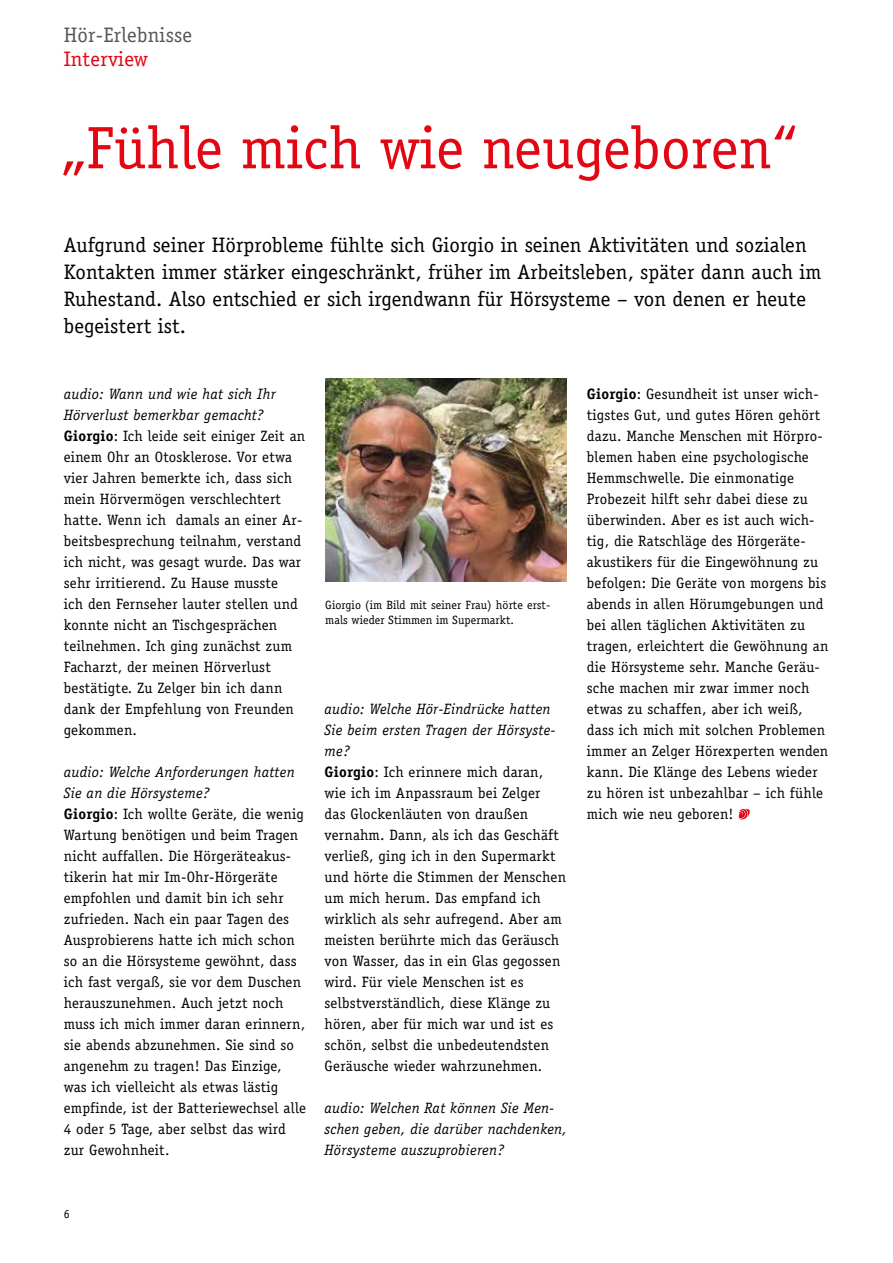
<style>
.page{position:relative;width:893px;height:1263px;background:#fff}
.page>*{position:absolute;margin:0;border:0;box-sizing:border-box;transform-origin:0 0}
.t1{font:60px "Officina Serif";color:#e30613}
.t2{font:21px/27px "Officina Serif";letter-spacing:.005em;color:#000}
.t3{font:21px "Officina Serif";letter-spacing:.01em;color:#575756}
.t4{font:21px "Officina Serif";letter-spacing:.01em;color:#e30613}
.t5{font:15px/21px "Officina Serif";letter-spacing:.015em;color:#000}
.t6{font:italic 15px/21px "Officina Serif";letter-spacing:.015em;color:#000}
.t7{font:12px/15px "Officina Serif";letter-spacing:.005em;color:#000}
.s1{font-style:italic}
.s2{font-weight:700}
</style>
<div class="page">
<svg style="left:739px;top:809px;width:11px;height:10px"></svg>
<img style="left:325px;top:378px;width:242px;height:203px">
<h2 class="t3" style="left:64px;top:22px;width:130px">Hör-Erlebnisse</h2>
<h2 class="t4" style="left:64px;top:46px;width:86px">Interview</h2>
<h1 class="t1" style="left:61px;top:113px;width:738px">„Fühle mich wie neugeboren“</h1>
<p class="t2" style="left:64px;top:231px;width:759px">Aufgrund seiner Hörprobleme fühlte sich Giorgio in seinen Aktivitäten und sozialen Kontakten immer stärker eingeschränkt, früher im Arbeitsleben, später dann auch im Ruhestand. Also entschied er sich irgendwann für Hörsysteme – von denen er heute begeistert ist.</p>
<p class="t5" style="left:64px;top:384px;width:243px"><span class="s1">audio: Wann und wie hat sich Ihr Hörverlust bemerkbar gemacht?<br></span><span class="s2">Giorgio</span>: Ich leide seit einiger Zeit an einem Ohr an Otosklerose. Vor etwa vier Jahren bemerkte ich, dass sich mein Hörvermögen verschlechtert hatte. Wenn ich damals an einer Ar&shy;beitsbesprechung teilnahm, verstand ich nicht, was gesagt wurde. Das war sehr irritierend. Zu Hause musste<br>ich den Fernseher lauter stellen und konnte nicht an Tischgesprächen teilnehmen. Ich ging zunächst zum Facharzt, der meinen Hörverlust bestätigte. Zu Zelger bin ich dann dank der Empfehlung von Freunden gekommen.</p>
<p class="t5" style="left:64px;top:762px;width:244px"><span class="s1">audio: Welche Anforderungen hatten Sie an die Hörsysteme?<br></span><span class="s2">Giorgio</span>: Ich wollte Geräte, die wenig Wartung benötigen und beim Tragen nicht auffallen. Die Hörgeräteakus&shy;tikerin hat mir Im-Ohr-Hörgeräte empfohlen und damit bin ich sehr zufrieden. Nach ein paar Tagen des Ausprobierens hatte ich mich schon so an die Hörsysteme gewöhnt, dass ich fast vergaß, sie vor dem Duschen herauszunehmen. Auch jetzt noch muss ich mich immer daran erinnern, sie abends abzunehmen. Sie sind so angenehm zu tragen! Das Einzige, was ich vielleicht als etwas lästig empfinde, ist der Batteriewechsel alle 4 oder 5 Tage, aber selbst das wird zur Gewohnheit.</p>
<p class="t7" style="left:325px;top:598px;width:227px">Giorgio (im Bild mit seiner Frau) hörte erst&shy;mals wieder Stimmen im Supermarkt.</p>
<p class="t5" style="left:325px;top:699px;width:243px"><span class="s1">audio: Welche Hör-Eindrücke hatten<br>Sie beim ersten Tragen der Hörsyste&shy;me?<br></span><span class="s2">Giorgio</span>: Ich erinnere mich daran, wie ich im Anpassraum bei Zelger<br>das Glockenläuten von draußen vernahm. Dann, als ich das Geschäft verließ, ging ich in den Supermarkt und hörte die Stimmen der Menschen um mich herum. Das empfand ich wirklich als sehr aufregend. Aber am meisten berührte mich das Geräusch von Wasser, das in ein Glas gegossen wird. Für viele Menschen ist es selbstverständlich, diese Klänge zu hören, aber für mich war und ist es schön, selbst die unbedeutendsten<br>Geräusche wieder wahrzunehmen.</p>
<p class="t6" style="left:325px;top:1098px;width:244px">audio: Welchen Rat können Sie Men&shy;schen geben, die darüber nachdenken,<br>Hörsysteme auszuprobieren?</p>
<p class="t7" style="left:64px;top:1207px;width:7px">6</p>
<p class="t5" style="left:587px;top:384px;width:243px"><span class="s2">Giorgio</span>: Gesundheit ist unser wich&shy;tigstes Gut, und gutes Hören gehört dazu. Manche Menschen mit Hörpro&shy;blemen haben eine psychologische Hemmschwelle. Die einmonatige Probezeit hilft sehr dabei diese zu überwinden. Aber es ist auch wich&shy;tig, die Ratschläge des Hörgeräte&shy;akustikers für die Eingewöhnung zu befolgen: Die Geräte von morgens bis abends in allen Hörumgebungen und bei allen täglichen Aktivitäten zu tragen, erleichtert die Gewöhnung an die Hörsysteme sehr. Manche Geräu&shy;sche machen mir zwar immer noch etwas zu schaffen, aber ich weiß, dass ich mich mit solchen Problemen immer an Zelger Hörexperten wenden kann. Die Klänge des Lebens wieder zu hören ist unbezahlbar – ich fühle mich wie neu geboren!</p>
</div>
